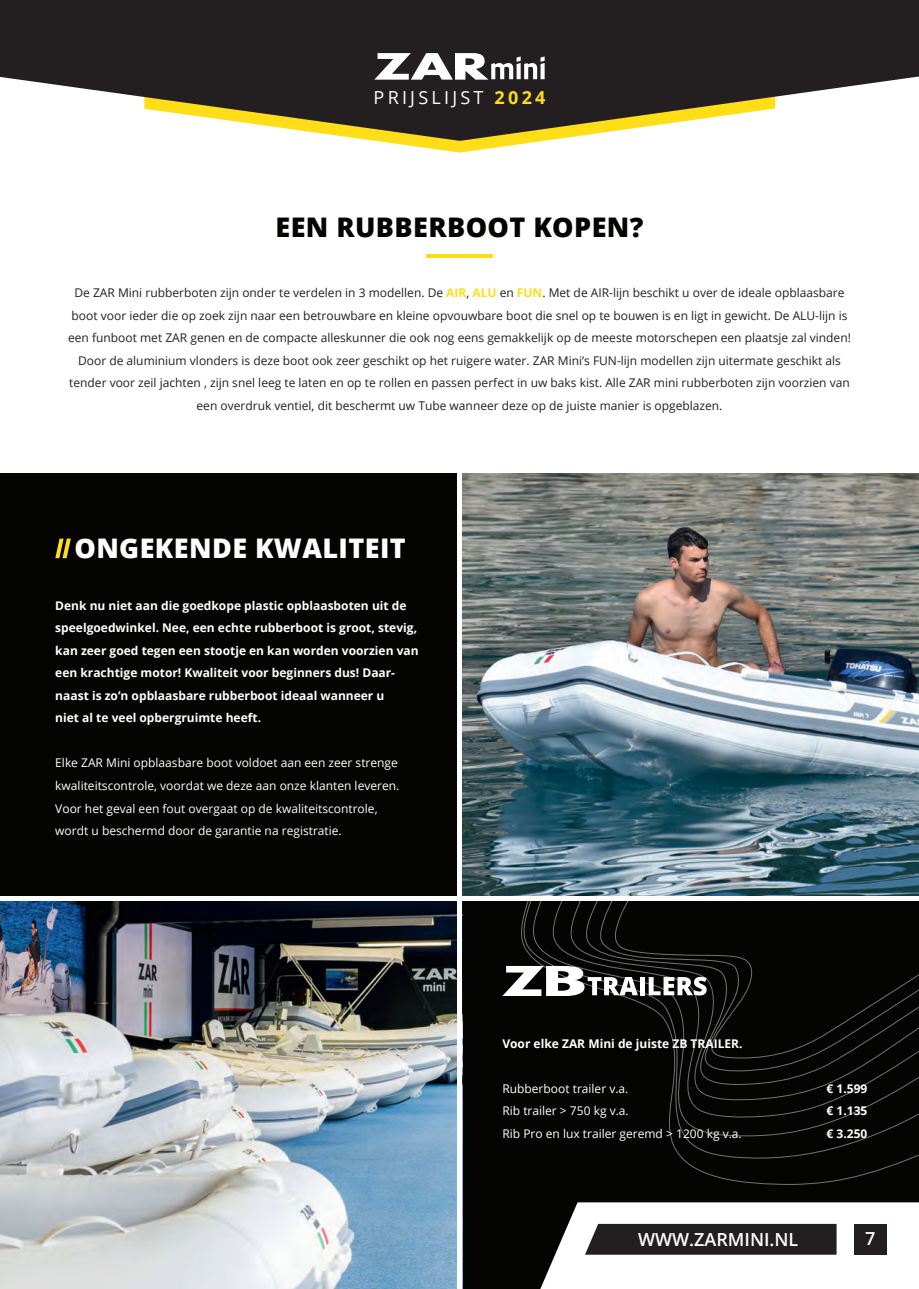
<style>
.page{position:relative;width:919px;height:1289px;background:#fff}
.page>*{position:absolute;margin:0;border:0;box-sizing:border-box;transform-origin:0 0}
.t1{font:800 27px "Open Sans";letter-spacing:.015em;color:#040503}
.t2{font:800 27px "Open Sans";letter-spacing:.015em;color:#fff}
.t3{font:600 18px "Open Sans";color:#fff}
.t4{font:18px "Open Sans";letter-spacing:.18em;color:#fff}
.t5{font:12px/22.5px "Open Sans";color:#231f20;text-align:center}
.t6{font:700 12px/22.5px "Open Sans";color:#fff}
.t7{font:12px/22.5px "Open Sans";color:#fff}
.s1{font-weight:700;color:#ffdd17}
</style>
<div class="page">
<div style="left:459px;top:898px;width:459px;height:390px;background:#040503"></div>
<svg style="left:521px;top:900px;width:397px;height:263px"></svg>
<svg style="left:530px;top:900px;width:388px;height:236px"></svg>
<svg style="left:551px;top:900px;width:367px;height:218px"></svg>
<svg style="left:569px;top:900px;width:349px;height:202px"></svg>
<svg style="left:584px;top:900px;width:334px;height:187px"></svg>
<svg style="left:599px;top:900px;width:319px;height:175px"></svg>
<img style="left:0;top:901px;width:457px;height:387px">
<svg style="left:540px;top:1202px;width:378px;height:86px;background:#b6b5b5"></svg>
<svg style="left:377px;top:141px;width:165px;height:11px"></svg>
<svg style="left:0;top:61px;width:918px;height:80px;fill:#231f20"></svg>
<div style="left:0;top:0;width:918px;height:61px;background:#231f20"></div>
<svg style="left:374px;top:53px;width:170px;height:27px"></svg>
<div style="left:0;top:473px;width:459px;height:425px;background:#040503"></div>
<img style="left:462px;top:473px;width:456px;height:423px">
<svg style="left:55px;top:538px;width:16px;height:20px"></svg>
<hr style="left:0;top:896px;width:918px;height:4px;background:#fff">
<div style="left:457px;top:397px;width:5px;height:891px;background:#fff"></div>
<hr style="left:426px;top:254px;width:66px;height:4px;background:#ffdd17">
<svg style="left:503px;top:965px;width:134px;height:30px"></svg>
<div style="left:639px;top:977px;width:5px;height:18px;background:#fff"></div>
<svg style="left:648px;top:976px;width:58px;height:19px"></svg>
<h2 class="t4" style="left:373px;top:86px;width:173px">PRIJSLIJST <span class="s1">2024</span></h2>
<h1 class="t1" style="left:275px;top:207px;width:369px">EEN RUBBERBOOT KOPEN?</h1>
<p class="t5" style="left:68px;top:281px;width:784px">De ZAR Mini rubberboten zijn onder te verdelen in 3 modellen. De <span class="s1">AIR</span>, <span class="s1">ALU</span> en <span class="s1">FUN</span>. Met de AIR-lijn beschikt u over de ideale opblaasbare boot voor ieder die op zoek zijn naar een betrouwbare en kleine opvouwbare boot die snel op te bouwen is en ligt in gewicht. De ALU-lijn is een funboot met ZAR genen en de compacte alleskunner die ook nog eens gemakkelijk op de meeste motorschepen een plaatsje zal vinden!<br>Door de aluminium vlonders is deze boot ook zeer geschikt op het ruigere water. ZAR Mini’s FUN-lijn modellen zijn uitermate geschikt als tender voor zeil jachten , zijn snel leeg te laten en op te rollen en passen perfect in uw baks kist. Alle ZAR mini rubberboten zijn voorzien van een overdruk ventiel, dit beschermt uw Tube wanneer deze op de juiste manier is opgeblazen.</p>
<h1 class="t2" style="left:74px;top:527px;width:333px">ONGEKENDE KWALITEIT</h1>
<p class="t6" style="left:55px;top:594px;width:365px">Denk nu niet aan die goedkope plastic opblaasboten uit de speelgoedwinkel. Nee, een echte rubberboot is groot, stevig, kan zeer goed tegen een stootje en kan worden voorzien van een krachtige motor! Kwaliteit voor beginners dus! Daar&shy;naast is zo’n opblaasbare rubberboot ideaal wanneer u<br>niet al te veel opbergruimte heeft.</p>
<p class="t7" style="left:55px;top:751px;width:345px">Elke ZAR Mini opblaasbare boot voldoet aan een zeer strenge kwaliteitscontrole, voordat we deze aan onze klanten leveren.<br>Voor het geval een fout overgaat op de kwaliteitscontrole, wordt u beschermd door de garantie na registratie.</p>
<p class="t6" style="left:502px;top:1031px;width:242px">Voor elke ZAR Mini de juiste ZB TRAILER.</p>
<p class="t7" style="left:502px;top:1076px;width:128px">Rubberboot trailer v.a.</p>
<p class="t6" style="left:826px;top:1076px;width:42px">€ 1.599</p>
<p class="t7" style="left:502px;top:1099px;width:128px">Rib trailer &gt; 750 kg v.a.</p>
<p class="t6" style="left:826px;top:1099px;width:42px">€ 1.135</p>
<p class="t7" style="left:502px;top:1121px;width:241px">Rib Pro en lux trailer geremd &gt; 1200 kg v.a.</p>
<p class="t6" style="left:826px;top:1121px;width:42px">€ 3.250</p>
<h2 class="t3" style="left:638px;top:1227px;width:162px">WWW.ZARMINI.NL</h2>
<h2 class="t3" style="left:864px;top:1225px;width:12px">7</h2>
</div>
